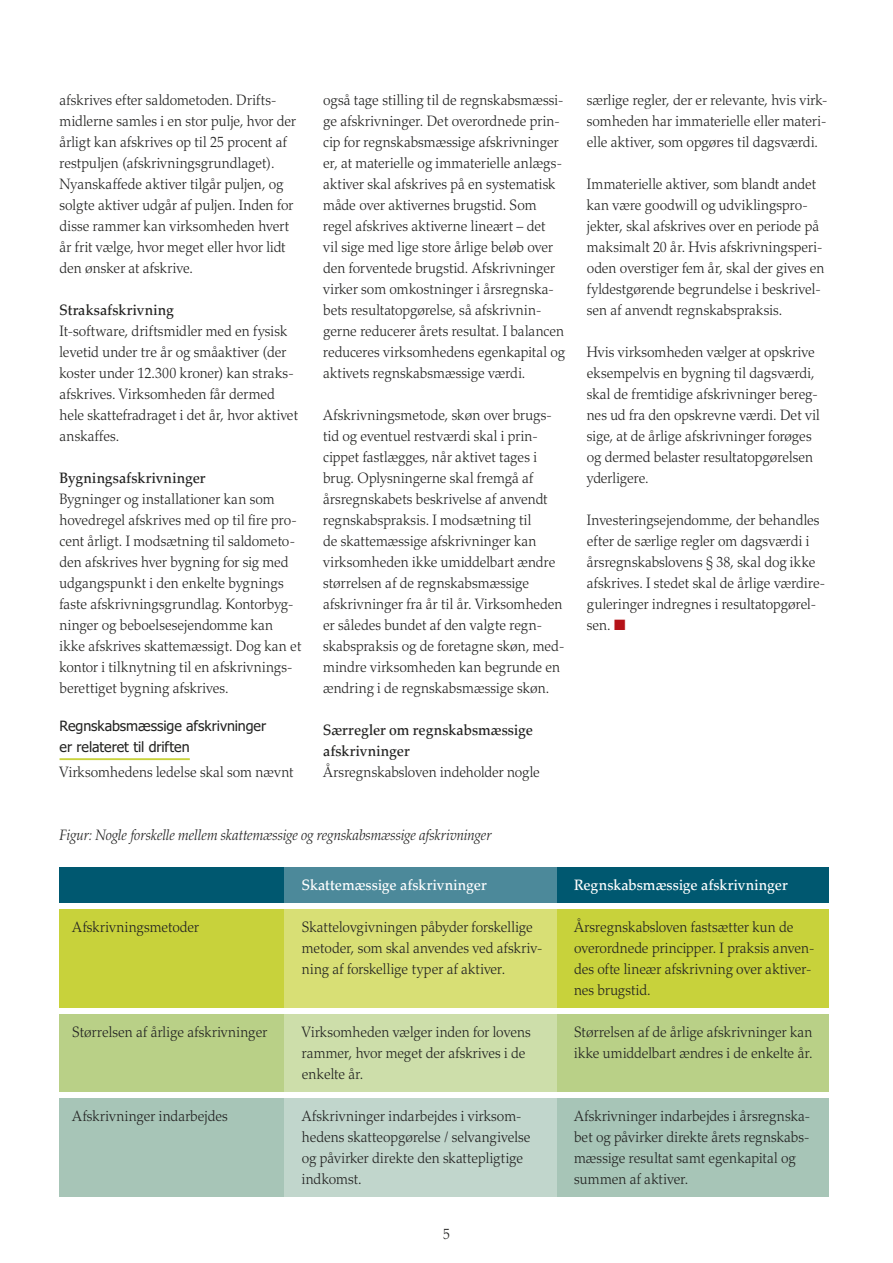
<style>
.page{position:relative;width:893px;height:1263px;background:#fff}
.page>*{position:absolute;margin:0;border:0;box-sizing:border-box;transform-origin:0 0}
.t1{font:300 15px/21px "Palatino";color:#222221;scale:.93 1}
.t2{font:500 15px/21px "Palatino";letter-spacing:.005em;color:#222221;scale:.93 1}
.t3{font:italic 300 15px "Palatino";color:#222221;scale:.93 1}
.t4{font:500 15px "Palatino";color:#fff;scale:.93 1}
.t5{font:14.25px/21px "Tahoma";letter-spacing:-.005em;color:#222221}
.s1{color:#b51218}
</style>
<div class="page">
<hr style="left:60px;top:758px;width:130px;height:2px;background:#c8d23b">
<div style="left:60px;top:867px;width:769px;height:36px;background:#005870"></div>
<div style="left:60px;top:909px;width:769px;height:99px;background:#c8d23b"></div>
<div style="left:60px;top:1098px;width:769px;height:99px;background:#a7c5b7"></div>
<div style="left:60px;top:1014px;width:769px;height:78px;background:#b9d087"></div>
<svg style="left:285px;top:867px;width:272px;height:330px;background:#c1d4a7"></svg>
<p class="t1" style="left:60px;top:90px;width:256px">afskrives efter saldometoden. Drifts&shy;midlerne samles i en stor pulje, hvor der årligt kan afskrives op til 25 procent af restpuljen (afskrivningsgrundlaget).<br>Nyanskaffede aktiver tilgår puljen, og solgte aktiver udgår af puljen. Inden for disse rammer kan virksomheden hvert år frit vælge, hvor meget eller hvor lidt den ønsker at afskrive.</p>
<p class="t2" style="left:60px;top:300px;width:124px">Straksafskrivning</p>
<p class="t1" style="left:60px;top:321px;width:258px">It-software, driftsmidler med en fysisk levetid under tre år og småaktiver (der koster under 12.300 kroner) kan straks&shy;afskrives. Virksomheden får dermed hele skattefradraget i det år, hvor aktivet anskaffes.</p>
<p class="t2" style="left:60px;top:468px;width:159px">Bygningsafskrivninger</p>
<p class="t1" style="left:60px;top:489px;width:262px">Bygninger og installationer kan som hovedregel afskrives med op til fire pro&shy;cent årligt. I modsætning til saldometo&shy;den afskrives hver bygning for sig med udgangspunkt i den enkelte bygnings faste afskrivningsgrundlag. Kontorbyg&shy;ninger og beboelsesejendomme kan ikke afskrives skattemæssigt. Dog kan et kontor i tilknytning til en afskrivnings&shy;berettiget bygning afskrives.</p>
<p class="t5" style="left:60px;top:714px;width:208px">Regnskabsmæssige afskrivninger er relateret til driften</p>
<p class="t1" style="left:60px;top:762px;width:253px">Virksomhedens ledelse skal som nævnt</p>
<p class="t1" style="left:323px;top:90px;width:261px">også tage stilling til de regnskabsmæssi&shy;ge afskrivninger. Det overordnede prin&shy;cip for regnskabsmæssige afskrivninger er, at materielle og immaterielle anlægs&shy;aktiver skal afskrives på en systematisk måde over aktivernes brugstid. Som regel afskrives aktiverne lineært – det<br>vil sige med lige store årlige beløb over den forventede brugstid. Afskrivninger virker som omkostninger i årsregnska&shy;bets resultatopgørelse, så afskrivnin&shy;gerne reducerer årets resultat. I balancen reduceres virksomhedens egenkapital og aktivets regnskabsmæssige værdi.</p>
<p class="t1" style="left:323px;top:405px;width:261px">Afskrivningsmetode, skøn over brugs&shy;tid og eventuel restværdi skal i prin&shy;cippet fastlægges, når aktivet tages i brug. Oplysningerne skal fremgå af årsregnskabets beskrivelse af anvendt regnskabspraksis. I modsætning til<br>de skattemæssige afskrivninger kan virksomheden ikke umiddelbart ændre størrelsen af de regnskabsmæssige afskrivninger fra år til år. Virksomheden er således bundet af den valgte regn&shy;skabspraksis og de foretagne skøn, med&shy;mindre virksomheden kan begrunde en ændring i de regnskabsmæssige skøn.</p>
<p class="t2" style="left:323px;top:720px;width:227px">Særregler om regnskabsmæssige afskrivninger</p>
<p class="t1" style="left:323px;top:762px;width:234px">Årsregnskabsloven indeholder nogle</p>
<p class="t1" style="left:587px;top:90px;width:260px;text-align:justify">særlige regler, der er relevante, hvis virk&shy;somheden har immaterielle eller materi&shy;elle aktiver, som opgøres til dagsværdi.</p>
<p class="t1" style="left:587px;top:174px;width:257px">Immaterielle aktiver, som blandt andet kan være goodwill og udviklingspro&shy;jekter, skal afskrives over en periode på maksimalt 20 år. Hvis afskrivningsperi&shy;oden overstiger fem år, skal der gives en fyldestgørende begrundelse i beskrivel&shy;sen af anvendt regnskabspraksis.</p>
<p class="t1" style="left:587px;top:342px;width:252px">Hvis virksomheden vælger at opskrive eksempelvis en bygning til dagsværdi, skal de fremtidige afskrivninger bereg&shy;nes ud fra den opskrevne værdi. Det vil sige, at de årlige afskrivninger forøges og dermed belaster resultatopgørelsen yderligere.</p>
<p class="t1" style="left:587px;top:510px;width:258px">Investeringsejendomme, der behandles efter de særlige regler om dagsværdi i årsregnskabslovens § 38, skal dog ikke afskrives. I stedet skal de årlige værdire&shy;guleringer indregnes i resultatopgørel&shy;sen. <span class="s1">■</span></p>
<p class="t3" style="left:60px;top:826px;width:466px">Figur: Nogle forskelle mellem skattemæssige og regnskabsmæssige afskrivninger</p>
<p class="t1" style="left:72px;top:916px;width:138px">Afskrivningsmetoder</p>
<p class="t1" style="left:72px;top:1021px;width:211px">Størrelsen af årlige afskrivninger</p>
<p class="t1" style="left:72px;top:1105px;width:169px">Afskrivninger indarbejdes</p>
<p class="t4" style="left:302px;top:876px;width:200px">Skattemæssige afskrivninger</p>
<p class="t1" style="left:302px;top:916px;width:260px">Skattelovgivningen påbyder forskellige metoder, som skal anvendes ved afskriv&shy;ning af forskellige typer af aktiver.</p>
<p class="t1" style="left:302px;top:1021px;width:248px">Virksomheden vælger inden for lovens rammer, hvor meget der afskrives i de enkelte år.</p>
<p class="t1" style="left:302px;top:1105px;width:247px">Afskrivninger indarbejdes i virksom&shy;hedens skatteopgørelse / selvangivelse og påvirker direkte den skattepligtige indkomst.</p>
<p class="t1" style="left:443px;top:1224px;width:9px">5</p>
<p class="t4" style="left:574px;top:876px;width:231px">Regnskabsmæssige afskrivninger</p>
<p class="t1" style="left:574px;top:916px;width:260px">Årsregnskabsloven fastsætter kun de overordnede principper. I praksis anven&shy;des ofte lineær afskrivning over aktiver&shy;nes brugstid.</p>
<p class="t1" style="left:574px;top:1021px;width:258px">Størrelsen af de årlige afskrivninger kan ikke umiddelbart ændres i de enkelte år.</p>
<p class="t1" style="left:574px;top:1105px;width:256px">Afskrivninger indarbejdes i årsregnska&shy;bet og påvirker direkte årets regnskabs&shy;mæssige resultat samt egenkapital og summen af aktiver.</p>
</div>
